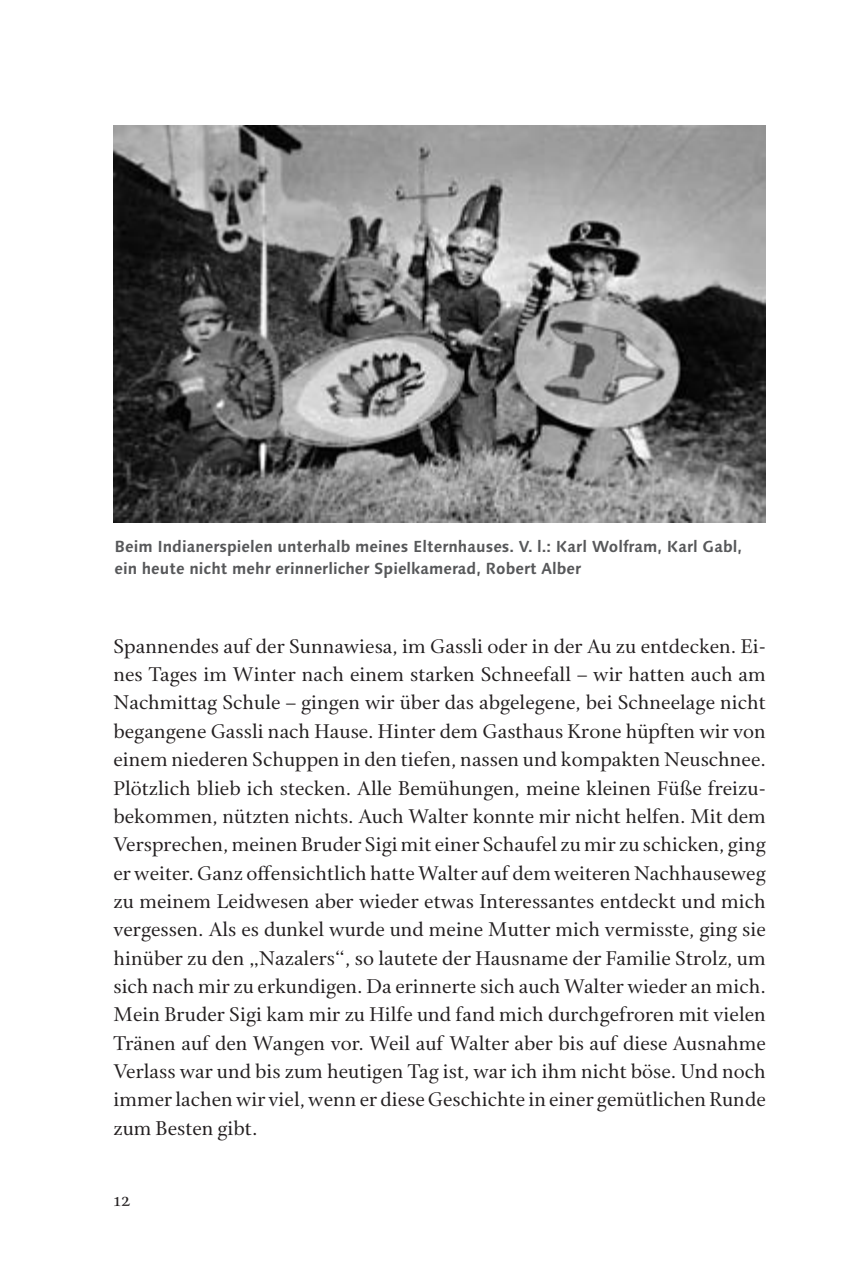
<style>
.page{position:relative;width:851px;height:1276px;background:#fff}
.page>*{position:absolute;margin:0;border:0;box-sizing:border-box;transform-origin:0 0}
.t1{font:21px/28.4px "Cycles Eleven";color:#231f20;text-align:justify}
.t2{font:20px "Cycles Eleven";color:#231f20}
.t3{font:700 16px/22px "Linotype Syntax Os F";color:#57585a}
</style>
<div class="page">
<img style="left:113px;top:125px;width:652px;height:397px">
<p class="t3" style="left:114px;top:535px;width:629px">Beim Indianerspielen unterhalb meines Elternhauses. V. l.: Karl Wolfram, Karl Gabl, ein heute nicht mehr erinnerlicher Spielkamerad, Robert Alber</p>
<p class="t1" style="left:113px;top:632px;width:654px">Spannendes auf der Sunnawiesa, im Gassli oder in der Au zu entdecken. Ei&shy;nes Tages im Winter nach einem starken Schneefall – wir hatten auch am Nachmittag Schule – gingen wir über das abgelegene, bei Schneelage nicht begangene Gassli nach Hause. Hinter dem Gasthaus Krone hüpften wir von einem niederen Schuppen in den tiefen, nassen und kompakten Neuschnee.<br>Plötzlich blieb ich stecken. Alle Bemühungen, meine kleinen Füße freizu&shy;bekommen, nützten nichts. Auch Walter konnte mir nicht helfen. Mit dem Versprechen, meinen Bruder Sigi mit einer Schaufel zu mir zu schicken, ging er weiter. Ganz offensichtlich hatte Walter auf dem weiteren Nachhauseweg zu meinem Leidwesen aber wieder etwas Interessantes entdeckt und mich vergessen. Als es dunkel wurde und meine Mutter mich vermisste, ging sie hinüber zu den „Nazalers“, so lautete der Hausname der Familie Strolz, um sich nach mir zu erkundigen. Da erinnerte sich auch Walter wieder an mich.<br>Mein Bruder Sigi kam mir zu Hilfe und fand mich durchgefroren mit vielen Tränen auf den Wangen vor. Weil auf Walter aber bis auf diese Ausnahme Verlass war und bis zum heutigen Tag ist, war ich ihm nicht böse. Und noch immer lachen wir viel, wenn er diese Geschichte in einer gemütlichen Runde zum Besten gibt.</p>
<p class="t2" style="left:113px;top:1187px;width:19px">12</p>
</div>
